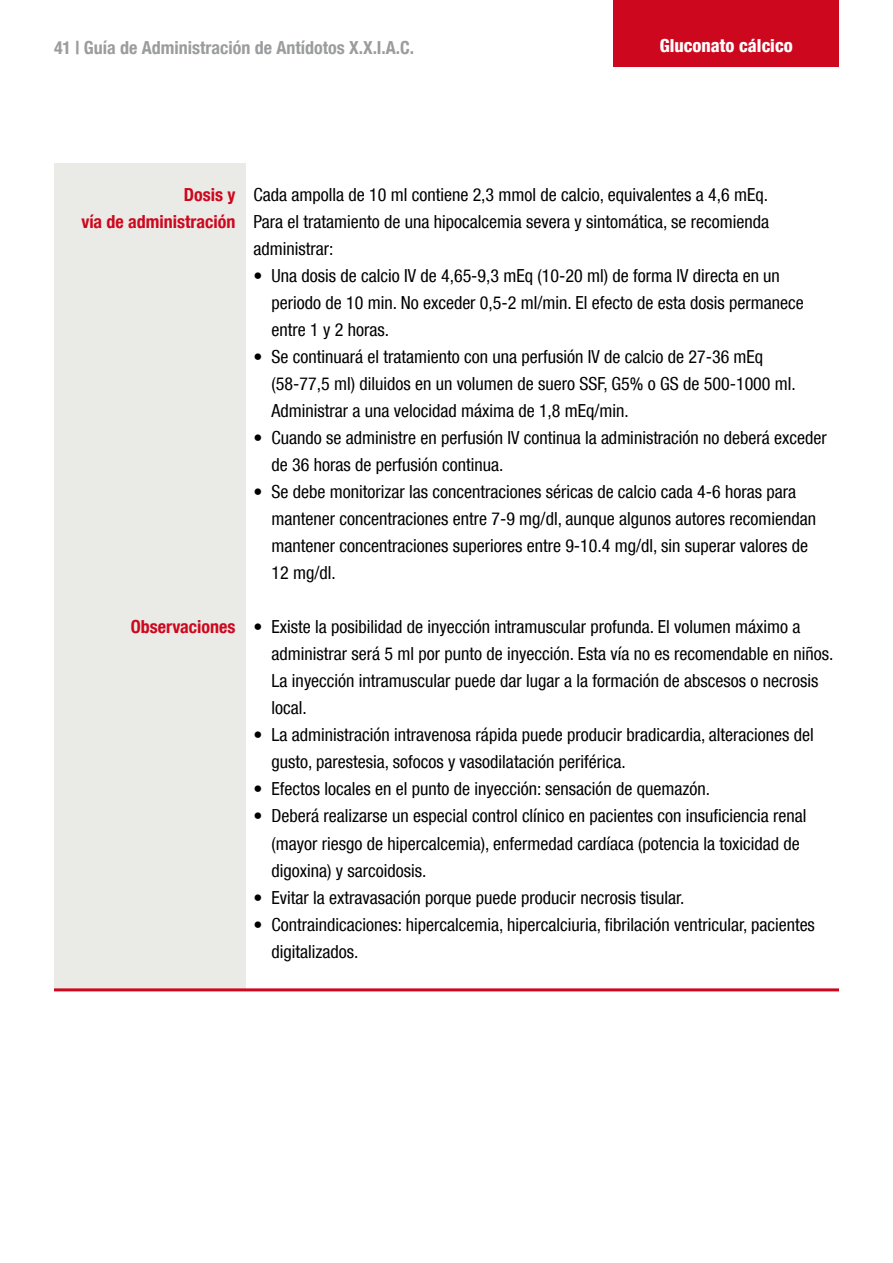
<style>
.page{position:relative;width:893px;height:1263px;background:#fff}
.page>*{position:absolute;margin:0;border:0;box-sizing:border-box;transform-origin:0 0}
.t1{font:condensed 18px/27px "Helvetica Neue LT Com";color:#000}
.t2{font:700 condensed 18px "Helvetica Neue LT Com";color:#9a9c9d}
.t3{font:700 condensed 18px/27px "Helvetica Neue LT Com";color:#cd071e;text-align:right}
.t4{font:800 condensed 18px "Helvetica Neue LT Com";color:#fff}
.s1{font-weight:700;color:#cd071e}
</style>
<div class="page">
<div style="left:614px;top:0;width:225px;height:67px;background:#cd071e"></div>
<div style="left:54px;top:164px;width:192px;height:827px;background:#eaeae6"></div>
<hr style="left:54px;top:988px;width:785px;height:3px;background:#cd071e">
<p class="t2" style="left:54px;top:37px;width:362px">41 | Guía de Administración de Antídotos X.X.I.A.C.</p>
<p class="t4" style="left:660px;top:35px;width:134px">Gluconato cálcico</p>
<p class="t3" style="left:81px;top:182px;width:156px">Dosis y<br>vía de administración</p>
<p class="t1" style="left:253px;top:181px;width:517px;text-align:justify">Cada ampolla de 10 ml contiene 2,3 mmol de calcio, equivalentes a 4,6 mEq.<br>Para el tratamiento de una hipocalcemia severa y sintomática, se recomienda administrar:</p>
<p class="t1" style="left:271px;top:262px;width:534px;text-indent:-18px">• Una dosis de calcio IV de 4,65-9,3 mEq (10-20 ml) de forma IV directa en un periodo de 10 min. No exceder 0,5-2 ml/min. El efecto de esta dosis permanece entre 1 y 2 horas.</p>
<p class="t1" style="left:271px;top:343px;width:526px;text-indent:-18px">• Se continuará el tratamiento con una perfusión IV de calcio de 27-36 mEq (58-77,5 ml) diluidos en un volumen de suero SSF, G5% o GS de 500-1000 ml.<br>Administrar a una velocidad máxima de 1,8 mEq/min.</p>
<p class="t1" style="left:271px;top:424px;width:557px;text-indent:-18px">• Cuando se administre en perfusión IV continua la administración no deberá exceder de 36 horas de perfusión continua.</p>
<p class="t1" style="left:271px;top:478px;width:546px;text-indent:-18px">• Se debe monitorizar las concentraciones séricas de calcio cada 4-6 horas para mantener concentraciones entre 7-9 mg/dl, aunque algunos autores recomiendan mantener concentraciones superiores entre 9-10.4 mg/dl, sin superar valores de 12 mg/dl.</p>
<p class="t1" style="left:271px;top:613px;width:564px;text-indent:-141px"><span class="s1">Observaciones</span> • Existe la posibilidad de inyección intramuscular profunda. El volumen máximo a administrar será 5 ml por punto de inyección. Esta vía no es recomendable en niños.<br>La inyección intramuscular puede dar lugar a la formación de abscesos o necrosis local.</p>
<p class="t1" style="left:271px;top:721px;width:544px;text-indent:-18px">• La administración intravenosa rápida puede producir bradicardia, alteraciones del gusto, parestesia, sofocos y vasodilatación periférica.</p>
<p class="t1" style="left:253px;top:775px;width:458px">• Efectos locales en el punto de inyección: sensación de quemazón.</p>
<p class="t1" style="left:271px;top:802px;width:537px;text-indent:-18px">• Deberá realizarse un especial control clínico en pacientes con insuficiencia renal (mayor riesgo de hipercalcemia), enfermedad cardíaca (potencia la toxicidad de digoxina) y sarcoidosis.</p>
<p class="t1" style="left:253px;top:883px;width:432px">• Evitar la extravasación porque puede producir necrosis tisular.</p>
<p class="t1" style="left:271px;top:910px;width:545px;text-indent:-18px">• Contraindicaciones: hipercalcemia, hipercalciuria, fibrilación ventricular, pacientes digitalizados.</p>
</div>
